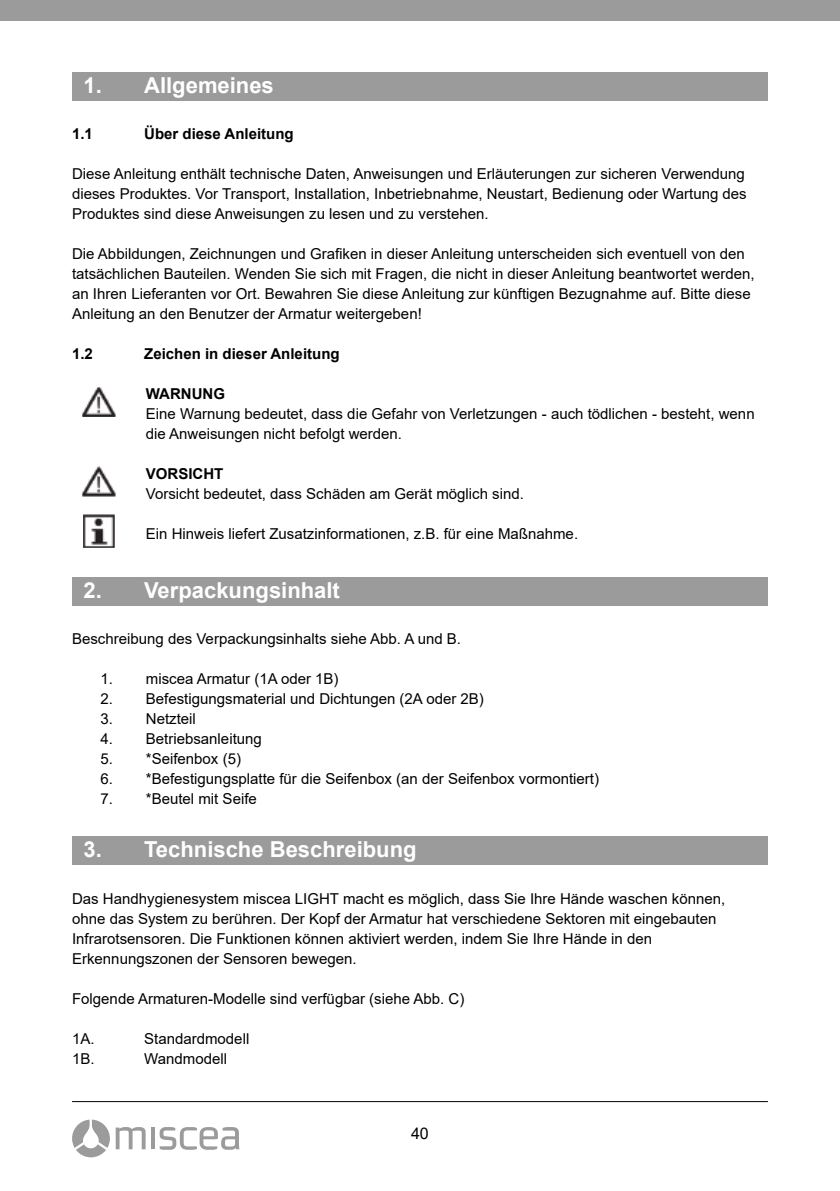
<style>
.page{position:relative;width:840px;height:1191px;background:#fff}
.page>*{position:absolute;margin:0;border:0;box-sizing:border-box;transform-origin:0 0}
.t1{font:700 22px "Arial";color:#fff}
.t2{font:16px "Arial";color:#000}
.t3{font:15px/20px "Arial";color:#000}
.t4{font:700 15px "Arial";color:#000}
</style>
<div class="page">
<div style="left:0;top:0;width:839px;height:21px;background:#9c9b9b"></div>
<hr style="left:72px;top:1101px;width:695px;height:1px;background:#000">
<svg style="left:116px;top:1127px;width:29px;height:22px"></svg>
<hr style="left:151px;top:1127px;width:4px;height:22px;background:#9c9b9b">
<svg style="left:159px;top:1127px;width:80px;height:22px"></svg>
<svg style="left:72px;top:1119px;width:38px;height:38px"></svg>
<div style="left:72px;top:577px;width:695px;height:28px;background:#9c9b9b"></div>
<div style="left:72px;top:836px;width:695px;height:28px;background:#9c9b9b"></div>
<img style="left:82px;top:466px;width:33px;height:30px">
<img style="left:82px;top:387px;width:33px;height:30px">
<div style="left:72px;top:72px;width:695px;height:28px;background:#9c9b9b"></div>
<img style="left:83px;top:514px;width:31px;height:33px">
<h1 class="t1" style="left:83px;top:69px;width:192px">1. Allgemeines</h1>
<p class="t4" style="left:72px;top:123px;width:22px">1.1</p>
<p class="t4" style="left:144px;top:123px;width:151px">Über diese Anleitung</p>
<p class="t3" style="left:72px;top:164px;width:675px">Diese Anleitung enthält technische Daten, Anweisungen und Erläuterungen zur sicheren Verwendung dieses Produktes. Vor Transport, Installation, Inbetriebnahme, Neustart, Bedienung oder Wartung des<br>Produktes sind diese Anweisungen zu lesen und zu verstehen.</p>
<p class="t3" style="left:72px;top:244px;width:683px">Die Abbildungen, Zeichnungen und Grafiken in dieser Anleitung unterscheiden sich eventuell von den tatsächlichen Bauteilen. Wenden Sie sich mit Fragen, die nicht in dieser Anleitung beantwortet werden, an Ihren Lieferanten vor Ort. Bewahren Sie diese Anleitung zur künftigen Bezugnahme auf. Bitte diese Anleitung an den Benutzer der Armatur weitergeben!</p>
<p class="t4" style="left:72px;top:343px;width:22px">1.2</p>
<p class="t4" style="left:144px;top:343px;width:197px">Zeichen in dieser Anleitung</p>
<p class="t4" style="left:146px;top:383px;width:81px">WARNUNG</p>
<p class="t3" style="left:146px;top:404px;width:610px">Eine Warnung bedeutet, dass die Gefahr von Verletzungen - auch tödlichen - besteht, wenn die Anweisungen nicht befolgt werden.</p>
<p class="t4" style="left:146px;top:463px;width:79px">VORSICHT</p>
<p class="t3" style="left:146px;top:484px;width:379px">Vorsicht bedeutet, dass Schäden am Gerät möglich sind.</p>
<p class="t3" style="left:146px;top:524px;width:433px">Ein Hinweis liefert Zusatzinformationen, z.B. für eine Maßnahme.</p>
<h1 class="t1" style="left:83px;top:574px;width:258px">2. Verpackungsinhalt</h1>
<p class="t3" style="left:72px;top:629px;width:390px">Beschreibung des Verpackungsinhalts siehe Abb. A und B.</p>
<p class="t3" style="left:100px;top:669px;width:239px">1. miscea Armatur (1A oder 1B)</p>
<p class="t3" style="left:100px;top:689px;width:385px">2. Befestigungsmaterial und Dichtungen (2A oder 2B)</p>
<p class="t3" style="left:100px;top:709px;width:97px">3. Netzteil</p>
<p class="t3" style="left:100px;top:729px;width:163px">4. Betriebsanleitung</p>
<p class="t3" style="left:100px;top:749px;width:142px">5. *Seifenbox (5)</p>
<p class="t3" style="left:100px;top:769px;width:500px">6. *Befestigungsplatte für die Seifenbox (an der Seifenbox vormontiert)</p>
<p class="t3" style="left:100px;top:789px;width:158px">7. *Beutel mit Seife</p>
<h1 class="t1" style="left:83px;top:833px;width:334px">3. Technische Beschreibung</h1>
<p class="t3" style="left:72px;top:888px;width:654px">Das Handhygienesystem miscea LIGHT macht es möglich, dass Sie Ihre Hände waschen können, ohne das System zu berühren. Der Kopf der Armatur hat verschiedene Sektoren mit eingebauten Infrarotsensoren. Die Funktionen können aktiviert werden, indem Sie Ihre Hände in den Erkennungszonen der Sensoren bewegen.</p>
<p class="t3" style="left:72px;top:988px;width:393px">Folgende Armaturen-Modelle sind verfügbar (siehe Abb. C)</p>
<p class="t3" style="left:72px;top:1028px;width:24px">1A.</p>
<p class="t3" style="left:144px;top:1028px;width:107px">Standardmodell</p>
<p class="t3" style="left:72px;top:1048px;width:24px">1B.</p>
<p class="t3" style="left:144px;top:1048px;width:84px">Wandmodell</p>
<p class="t2" style="left:411px;top:1122px;width:19px">40</p>
</div>
